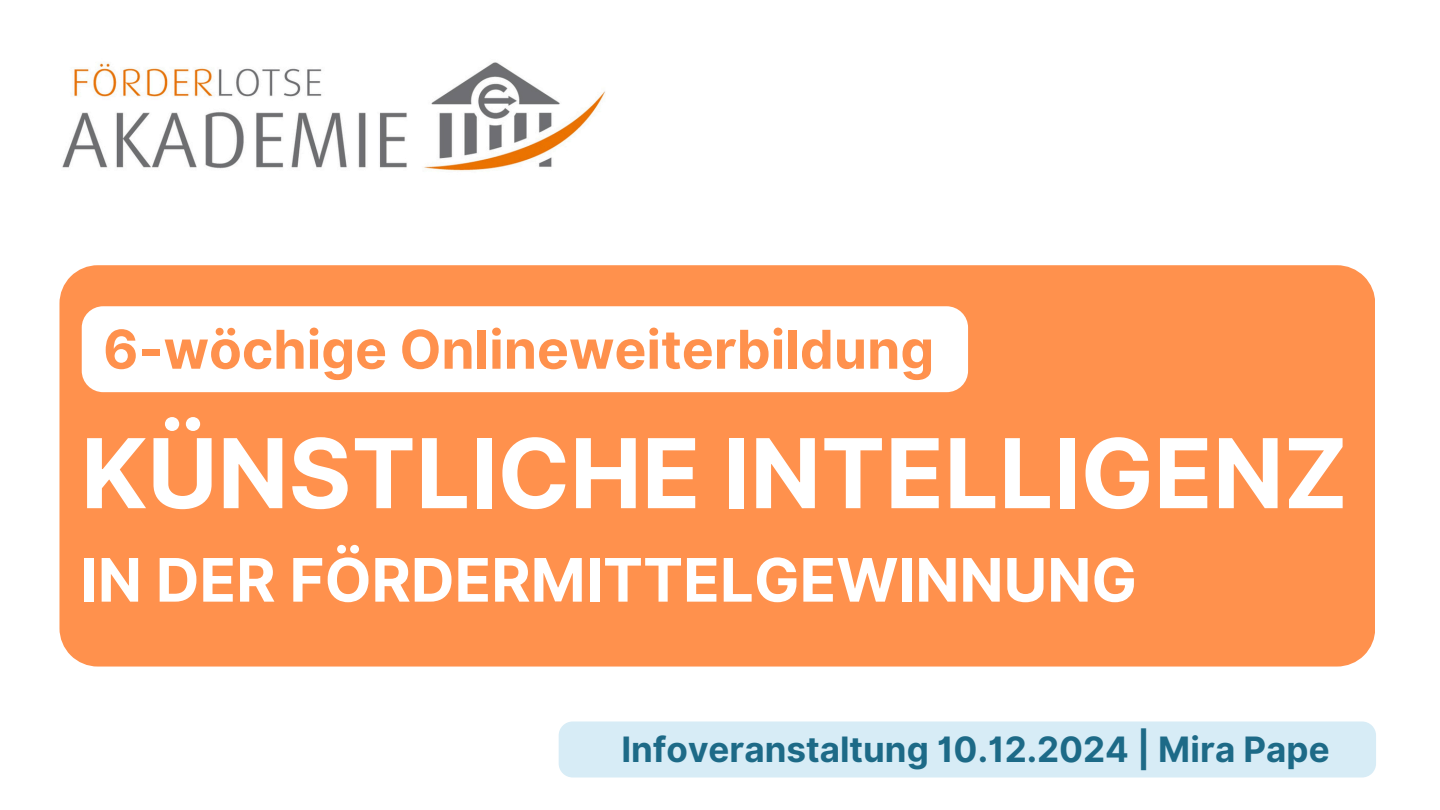
<style>
.page{position:relative;width:1440px;height:810px;background:#fff}
.page>*{position:absolute;margin:0;border:0;box-sizing:border-box;transform-origin:0 0}
.t1{font:700 96.3px "Inter";color:#fff}
.t2{font:700 60px "Inter";color:#fff}
.t3{font:700 53.5px "Inter";color:#ff914d}
.t4{font:700 35px "Inter";color:#1d6a87}
</style>
<div class="page">
<img style="left:62px;top:62px;width:543px;height:109px">
<div style="left:59px;top:265px;width:1316px;height:402px;background:#ff914d"></div>
<div style="left:82px;top:306px;width:886px;height:86px;background:#fff;border-radius:21px"></div>
<div style="left:559px;top:721px;width:817px;height:57px;background:#d7ecf6"></div>
<h3 class="t3" style="left:103px;top:317px;width:833px">6-wöchige Onlineweiterbildung</h3>
<h1 class="t1" style="left:81px;top:416px;width:1268px">KÜNSTLICHE INTELLIGENZ</h1>
<h2 class="t2" style="left:81px;top:544px;width:1058px">IN DER FÖRDERMITTELGEWINNUNG</h2>
<p class="t4" style="left:621px;top:729px;width:710px">Infoveranstaltung 10.12.2024 | Mira Pape</p>
</div>
